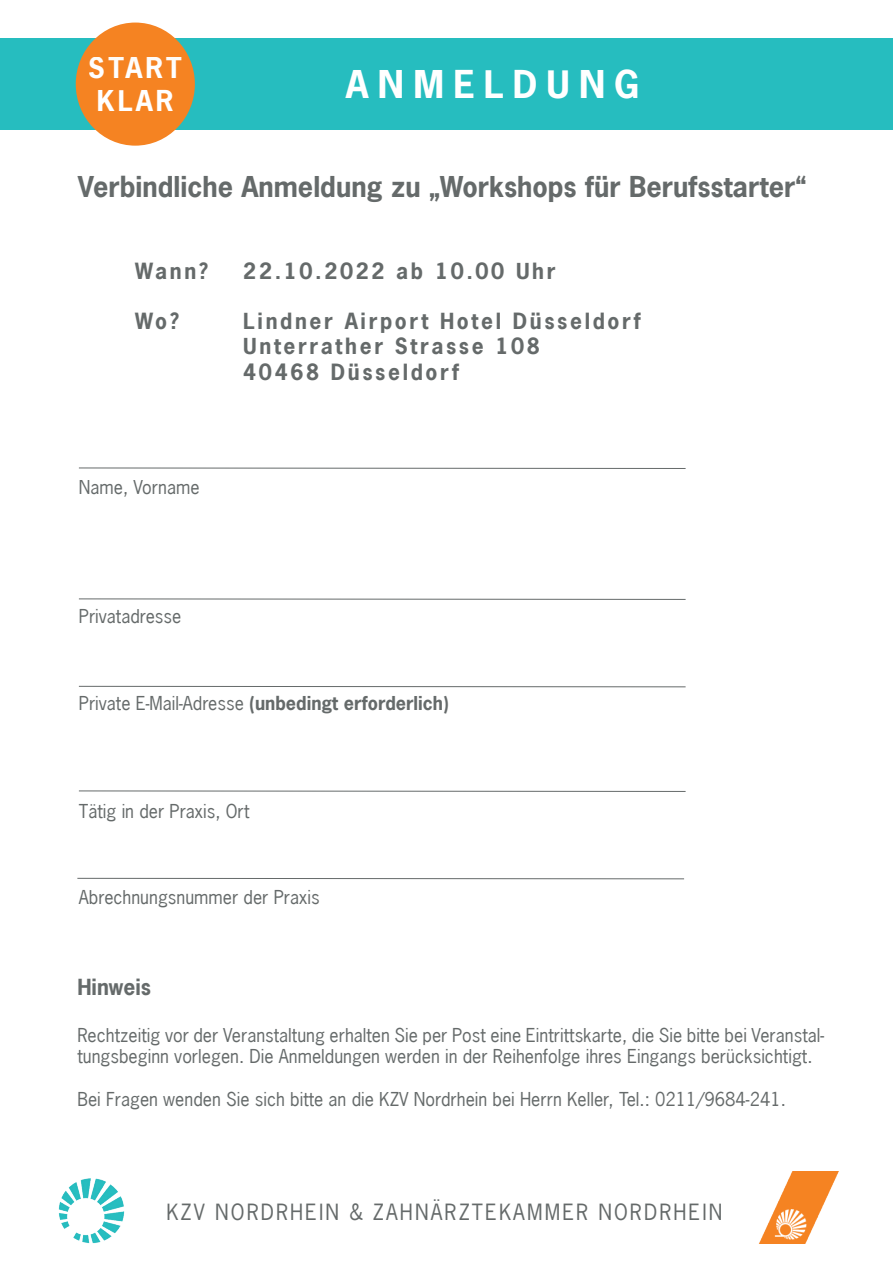
<style>
.page{position:relative;width:893px;height:1263px;background:#fff}
.page>*{position:absolute;margin:0;border:0;box-sizing:border-box;transform-origin:0 0}
.t1{font:700 36px "News Gothic LT";letter-spacing:.255em;color:#fff}
.t2{font:700 27px "News Gothic LT";color:#656a6a}
.t3{font:700 27px/32.4px "News Gothic LT";letter-spacing:.11em;color:#fff}
.t4{font:700 21px/25.2px "News Gothic LT";letter-spacing:.125em;color:#656a6a}
.t5{font:21px "News Gothic LT";letter-spacing:.1em;color:#656a6a}
.t6{font:700 21px "News Gothic LT";color:#656a6a}
.t7{font:18px/21.6px "News Gothic LT";color:#656a6a}
.t8{font:700 18px "News Gothic LT";color:#656a6a}
.s1{font-weight:400}
</style>
<div class="page">
<img style="left:58px;top:1178px;width:67px;height:66px">
<img style="left:758px;top:1171px;width:81px;height:73px">
<div style="left:0;top:38px;width:893px;height:92px;background:#26bdbf"></div>
<div style="left:76px;top:23px;width:119px;height:123px;background:#f58322;border-radius:50%"></div>
<svg style="left:79px;top:468px;width:607px;height:1px"></svg>
<svg style="left:79px;top:598px;width:607px;height:2px"></svg>
<svg style="left:79px;top:686px;width:607px;height:1px"></svg>
<svg style="left:79px;top:790px;width:607px;height:2px"></svg>
<svg style="left:77px;top:878px;width:607px;height:1px"></svg>
<h2 class="t3" style="left:89px;top:52px;width:94px">START<br>KLAR</h2>
<h1 class="t1" style="left:346px;top:61px;width:295px">ANMELDUNG</h1>
<h2 class="t2" style="left:78px;top:169px;width:730px">Verbindliche Anmeldung zu „Workshops für Berufsstarter“</h2>
<p class="t4" style="left:135px;top:258px;width:74px">Wann?</p>
<p class="t4" style="left:243px;top:258px;width:314px">22.10.2022 ab 10.00 Uhr</p>
<p class="t4" style="left:135px;top:308px;width:45px">Wo?</p>
<p class="t4" style="left:243px;top:308px;width:399px">Lindner Airport Hotel Düsseldorf<br>Unterrather Strasse 108<br>40468 Düsseldorf</p>
<p class="t7" style="left:79px;top:476px;width:122px">Name, Vorname</p>
<p class="t7" style="left:79px;top:606px;width:104px">Privatadresse</p>
<p class="t8" style="left:79px;top:691px;width:372px"><span class="s1">Private E-Mail-Adresse</span> (unbedingt erforderlich)</p>
<p class="t7" style="left:79px;top:800px;width:172px">Tätig in der Praxis, Ort</p>
<p class="t7" style="left:79px;top:886px;width:242px">Abrechnungsnummer der Praxis</p>
<p class="t6" style="left:77px;top:973px;width:75px">Hinweis</p>
<p class="t7" style="left:77px;top:1024px;width:748px">Rechtzeitig vor der Veranstaltung erhalten Sie per Post eine Eintrittskarte, die Sie bitte bei Veranstal&shy;tungsbeginn vorlegen. Die Anmeldungen werden in der Reihenfolge ihres Eingangs berücksichtigt.</p>
<p class="t7" style="left:77px;top:1089px;width:710px">Bei Fragen wenden Sie sich bitte an die KZV Nordrhein bei Herrn Keller, Tel.: 0211/9684-241.</p>
<p class="t5" style="left:166px;top:1198px;width:557px">KZV NORDRHEIN &amp; ZAHNÄRZTEKAMMER NORDRHEIN</p>
</div>
